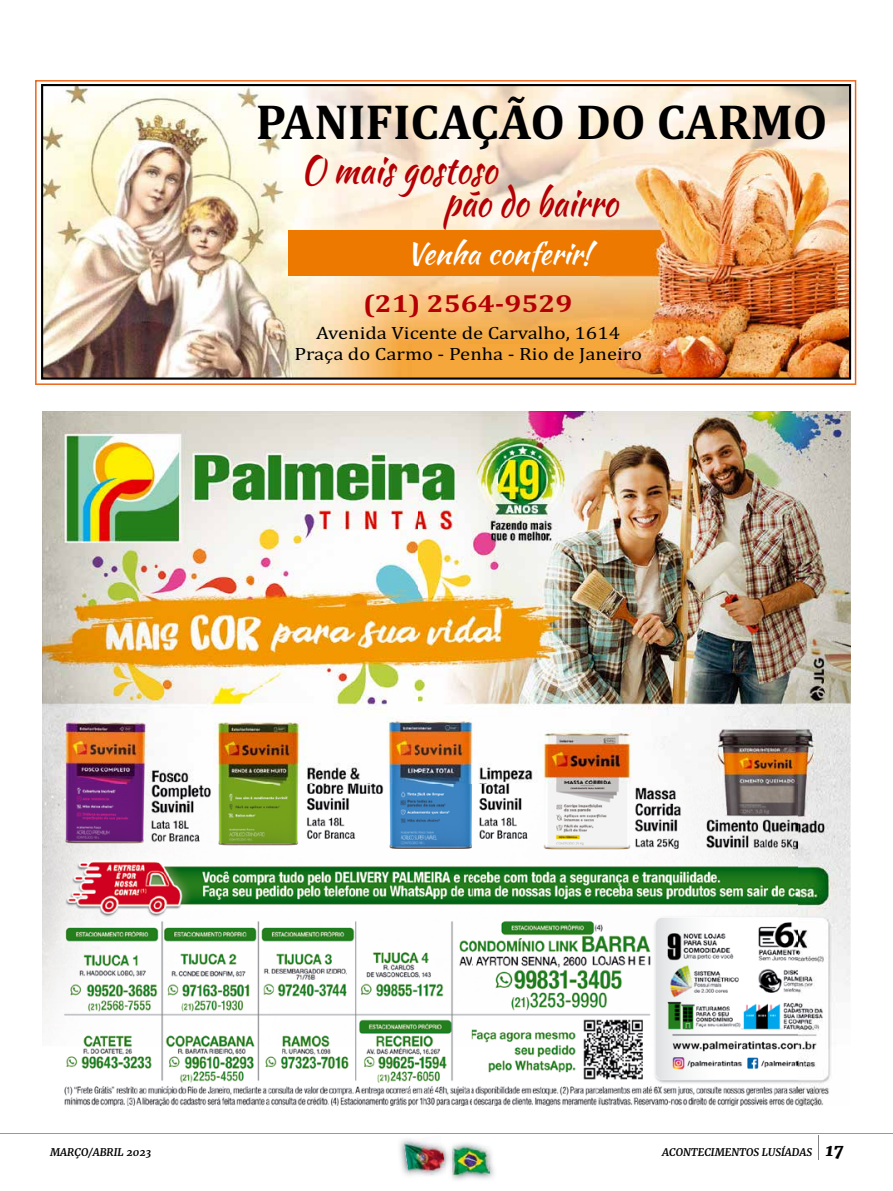
<style>
.page{position:relative;width:893px;height:1191px;background:#fff}
.page>*{position:absolute;margin:0;border:0;box-sizing:border-box;transform-origin:0 0}
.t1{font:700 49.8px "Cambria";color:#000}
.t2{font:38.25px/32.5px "Kaushan Script";color:#b40005;scale:.88 1}
.t3{font:29.85px "Kaushan Script";color:#fff}
.t4{font:700 25.05px "Cambria";color:#b40005;scale:1.14 1}
.t5{font:18px/21.1px "Cambria";color:#000;text-align:center;scale:1.14 1}
.t6{font:italic 700 10.5px "Merriweather";color:#000}
.s1{font-weight:800;font-size:18px}
</style>
<div class="page">
<img style="left:399px;top:1140px;width:48px;height:31px">
<img style="left:403px;top:1139px;width:43px;height:37px">
<img style="left:451px;top:1143px;width:43px;height:37px">
<img style="left:452px;top:1146px;width:38px;height:28px">
<hr style="left:0;top:1133px;width:893px;height:1px;background:#98989c">
<img style="left:42px;top:411px;width:808px;height:695px">
<img style="left:35px;top:80px;width:821px;height:305px">
<h1 class="t1" style="left:256px;top:87px;width:573px">PANIFICAÇÃO DO CARMO</h1>
<h2 class="t2" style="left:444px;top:153px;width:200px;text-indent:-143px">O mais gostoso<br>pão do bairro</h2>
<h3 class="t3" style="left:406px;top:231px;width:187px">Venha conferir!</h3>
<h3 class="t4" style="left:363px;top:286px;width:185px">(21) 2564-9529</h3>
<p class="t5" style="left:294px;top:322px;width:306px">Avenida Vicente de Carvalho, 1614<br>Praça do Carmo - Penha - Rio de Janeiro</p>
<p class="t6" style="left:50px;top:1145px;width:103px">MARÇO/ABRIL 2023</p>
<p class="t6" style="left:662px;top:1145px;width:183px">ACONTECIMENTOS LUSÍADAS <span class="s1">17</span></p>
</div>
